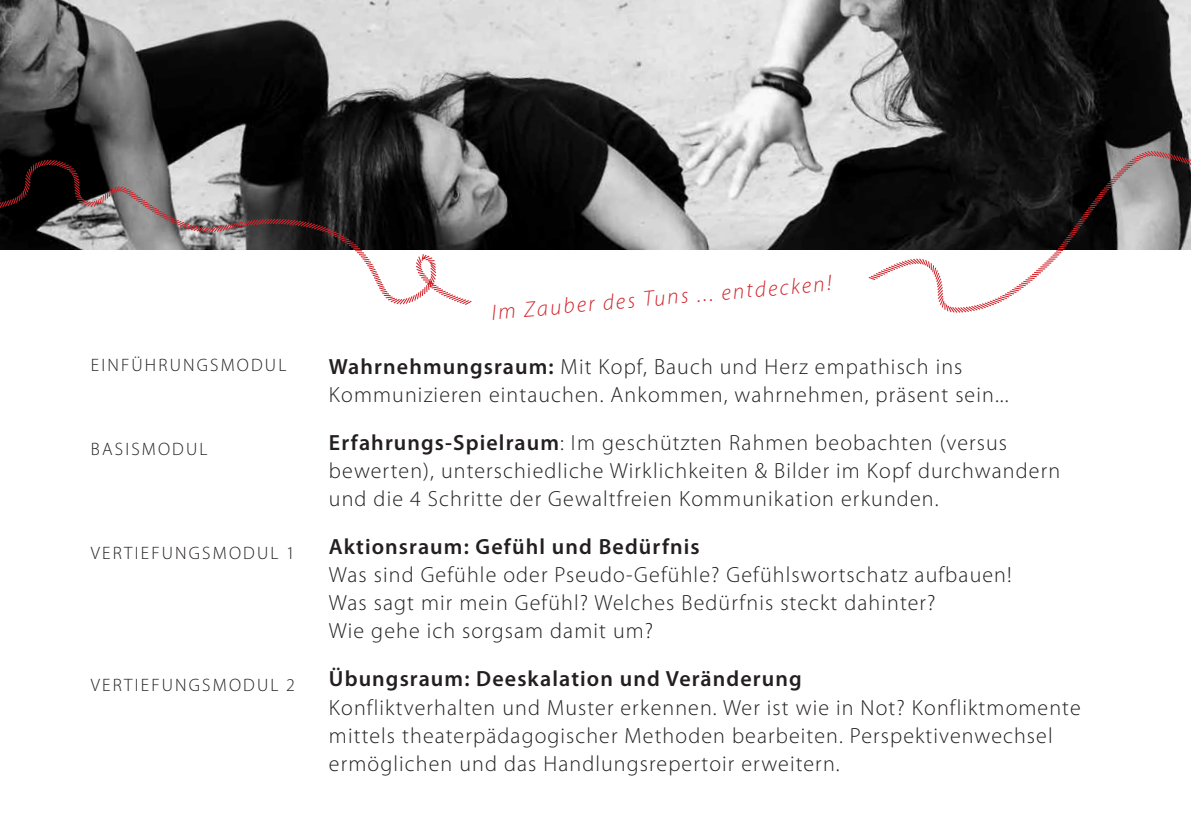
<style>
.page{position:relative;width:1191px;height:840px;background:#fff}
.page>*{position:absolute;margin:0;border:0;box-sizing:border-box;transform-origin:0 0}
.t1{font:300 22px/28px "Myriad Pro";letter-spacing:.05em;color:#231f20}
.t2{font:600 22px "Myriad Pro";letter-spacing:.05em;color:#231f20}
.t3{font:italic 300 22px "Myriad Pro";color:#d1232a}
.t4{font:300 18px "Myriad Pro";letter-spacing:.12em;color:#231f20}
.s1{font-weight:600}
</style>
<div class="page">
<img style="left:0;top:0;width:867px;height:249px">
<svg style="left:0;top:158px;width:473px;height:147px"></svg>
<svg style="left:867px;top:0;width:324px;height:313px"></svg>
<p class="t4" style="left:91px;top:354px;width:197px">EinführungsModul</p>
<p class="t4" style="left:91px;top:438px;width:118px">Bas isModul</p>
<p class="t4" style="left:91px;top:542px;width:206px">Vert iefungsModul 1</p>
<p class="t4" style="left:91px;top:674px;width:206px">Vert iefungsModul 2</p>
<p class="t3" style="left:490px;top:299px;width:343px;rotate:-5deg">Im Zauber des Tuns ... entdecken!</p>
<p class="t1" style="left:329px;top:352px;width:681px"><span class="s1">Wahrnehmungsraum:</span> Mit Kopf, Bauch und Herz empathisch ins<br>Kommunizieren eintauchen. Ankommen, wahrnehmen, präsent sein...</p>
<p class="t1" style="left:329px;top:428px;width:733px"><span class="s1">Erfahrungs-Spielraum</span>: I m geschützten Rahmen beobachten (versus bewerten), unterschiedliche Wirklichkeiten &amp; Bilder im Kopf durchwandern und die 4 Schritte der Gewaltfreien Kommunikation erkunden.</p>
<p class="t2" style="left:329px;top:532px;width:372px">Aktionsraum: Gefühl und Bedürfnis</p>
<p class="t1" style="left:329px;top:560px;width:684px">Was sind Gefühle oder Pseudo-Gefühle? Gefühlswortschatz aufbauen!<br>Was sagt mir mein Gefühl? Welches Bedürfnis steckt dahinter?<br>Wie gehe ich sorgsam damit um?</p>
<p class="t2" style="left:329px;top:664px;width:474px">Übungsraum: Deeskalation und Veränderung</p>
<p class="t1" style="left:329px;top:692px;width:753px">Konfliktverhalten und Muster erkennen. Wer ist wie in Not? Konfliktmomente mittels theaterpädagogischer Methoden bearbeiten. Perspektivenwechsel ermöglichen und das Handlungsrepertoir erweitern.</p>
</div>
